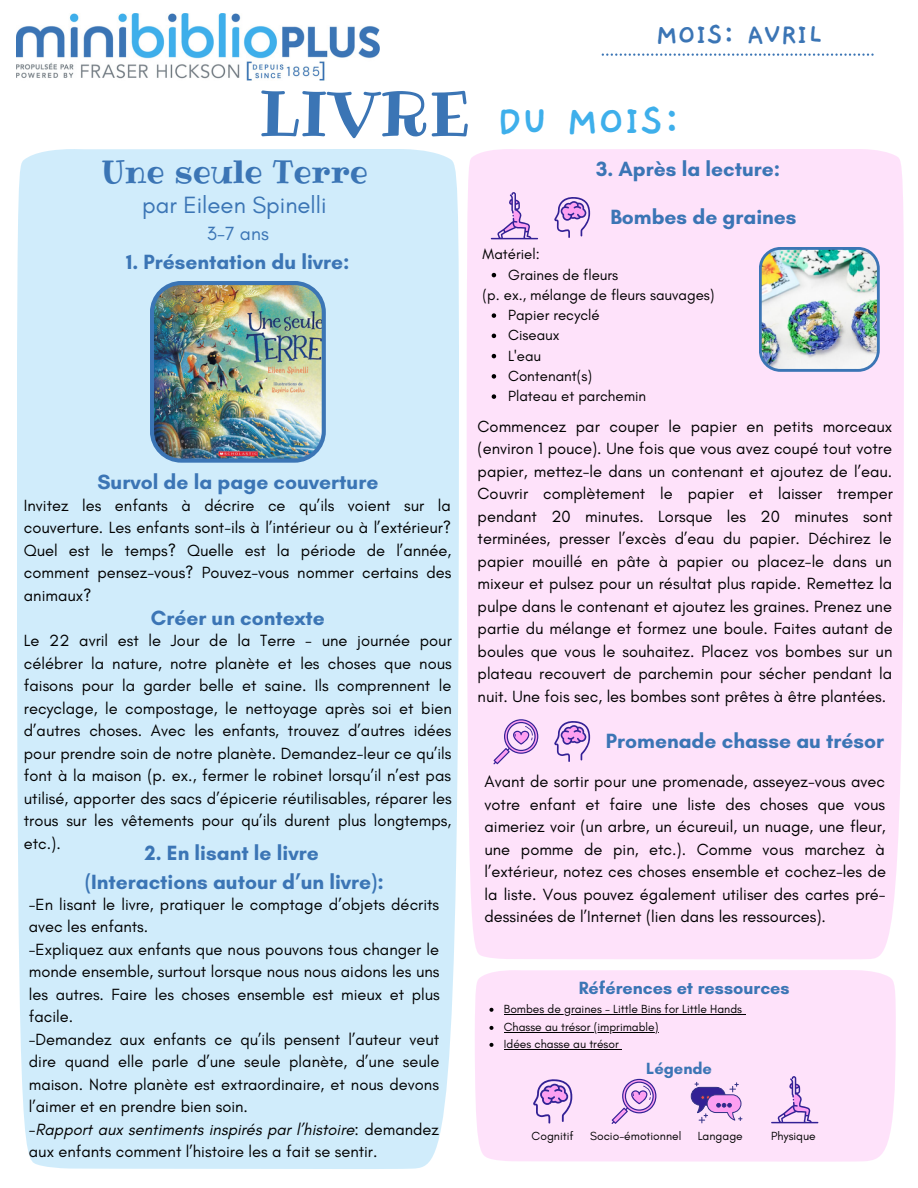
<style>
.page{position:relative;width:918px;height:1188px;background:#fff}
.page>*{position:absolute;margin:0;border:0;box-sizing:border-box;transform-origin:0 0}
.t1{font:62.55px "Ribeye";color:#3b75b5}
.t2{font:700 44.7px "Gaegu";color:#3eafeb}
.t3{font:32.25px "Ribeye";color:#3b75b5}
.t4{font:700 31.05px "Gaegu";color:#3b75b5}
.t5{font:24px "Glacial Indifference";color:#3b75b5}
.t6{font:700 21px/29.2px "Glacial Indifference";color:#3b75b5;text-align:center}
.t7{font:19.5px "Glacial Indifference";color:#3b75b5}
.t8{font:700 18px "Glacial Indifference";color:#3b75b5}
.t9{font:16.5px/22.5px "Glacial Indifference";color:#000;text-align:justify}
.t10{font:700 16.5px "Glacial Indifference";color:#3b75b5}
.t11{font:15px/20.2px "Glacial Indifference";color:#000}
.t12{font:12px/18.1px "Glacial Indifference";color:#000}
.s1{font-style:italic}
</style>
<div class="page">
<div style="left:467px;top:149px;width:437px;height:810px;background:#fee2fa"></div>
<div style="left:17px;top:149px;width:442px;height:1020px;background:#d0ecfb"></div>
<svg style="left:602px;top:54px;width:272px;height:2px"></svg>
<div style="left:475px;top:970px;width:421px;height:192px;background:#fee2fa"></div>
<svg style="left:691px;top:1082px;width:51px;height:41px;background:#c09ad6"></svg>
<svg style="left:771px;top:1076px;width:47px;height:47px;background:#e0c1ea"></svg>
<svg style="left:533px;top:1079px;width:39px;height:45px;background:#ceace1"></svg>
<svg style="left:612px;top:1078px;width:45px;height:46px;background:#dab6e7"></svg>
<img style="left:17px;top:13px;width:362px;height:68px">
<img style="left:150px;top:281px;width:176px;height:182px">
<svg style="left:554px;top:197px;width:36px;height:41px"></svg>
<svg style="left:491px;top:192px;width:47px;height:47px;background:#e0c1ea"></svg>
<svg style="left:493px;top:718px;width:45px;height:46px;background:#dab7e7"></svg>
<svg style="left:492px;top:273px;width:4px;height:4px"></svg>
<svg style="left:492px;top:313px;width:4px;height:5px"></svg>
<svg style="left:492px;top:334px;width:4px;height:4px"></svg>
<svg style="left:492px;top:354px;width:4px;height:4px"></svg>
<svg style="left:492px;top:374px;width:4px;height:5px"></svg>
<svg style="left:492px;top:394px;width:4px;height:5px"></svg>
<svg style="left:554px;top:721px;width:36px;height:41px"></svg>
<img style="left:759px;top:247px;width:121px;height:125px">
<svg style="left:489px;top:1008px;width:4px;height:4px"></svg>
<hr style="left:504px;top:1014px;width:98px;height:1px;background:#000">
<hr style="left:602px;top:1014px;width:140px;height:1px;background:#000">
<svg style="left:489px;top:1026px;width:4px;height:4px"></svg>
<hr style="left:504px;top:1032px;width:154px;height:1px;background:#000">
<svg style="left:489px;top:1043px;width:4px;height:4px"></svg>
<hr style="left:507px;top:1049px;width:112px;height:1px;background:#000">
<h3 class="t4" style="left:656px;top:19px;width:168px">MOIS: AVRIL</h3>
<h1 class="t1" style="left:259px;top:71px;width:213px">LIVRE</h1>
<h3 class="t3" style="left:101px;top:149px;width:268px">Une seule Terre</h3>
<h3 class="t5" style="left:142px;top:191px;width:186px">par Eileen Spinelli</h3>
<p class="t7" style="left:207px;top:222px;width:63px">3-7 ans</p>
<p class="t6" style="left:126px;top:247px;width:225px">1. Présentation du livre:</p>
<p class="t6" style="left:97px;top:467px;width:283px">Survol de la page couverture</p>
<p class="t9" style="left:24px;top:494px;width:429px">Invitez les enfants à décrire ce qu’ils voient sur la couverture. Les enfants sont-ils à l’intérieur ou à l’extérieur?<br>Quel est le temps? Quelle est la période de l’année, comment pensez-vous? Pouvez-vous nommer certains des animaux?</p>
<p class="t6" style="left:151px;top:603px;width:176px">Créer un contexte</p>
<p class="t9" style="left:24px;top:629px;width:430px">Le 22 avril est le Jour de la Terre - une journée pour célébrer la nature, notre planète et les choses que nous faisons pour la garder belle et saine. Ils comprennent le recyclage, le compostage, le nettoyage après soi et bien d’autres choses. Avec les enfants, trouvez d’autres idées pour prendre soin de notre planète. Demandez-leur ce qu’ils font à la maison (p. ex., fermer le robinet lorsqu’il n’est pas utilisé, apporter des sacs d’épicerie réutilisables, réparer les trous sur les vêtements pour qu’ils durent plus longtemps, etc.).</p>
<p class="t6" style="left:85px;top:838px;width:300px">2. En lisant le livre (Interactions autour d’un livre):</p>
<p class="t9" style="left:29px;top:893px;width:413px;text-align:left">-En lisant le livre, pratiquer le comptage d’objets décrits avec les enfants.<br>-Expliquez aux enfants que nous pouvons tous changer le monde ensemble, surtout lorsque nous nous aidons les uns les autres. Faire les choses ensemble est mieux et plus facile.<br>-Demandez aux enfants ce qu’ils pensent l’auteur veut dire quand elle parle d’une seule planète, d’une seule maison. Notre planète est extraordinaire, et nous devons l’aimer et en prendre bien soin.<br>-<span class="s1">Rapport aux sentiments inspirés par l’histoire</span>: demandez aux enfants comment l’histoire les a fait se sentir.</p>
<h2 class="t2" style="left:496px;top:99px;width:185px">DU MOIS:</h2>
<p class="t6" style="left:596px;top:154px;width:186px">3. Après la lecture:</p>
<p class="t6" style="left:610px;top:202px;width:188px">Bombes de graines</p>
<p class="t11" style="left:483px;top:244px;width:59px">Matériel:</p>
<p class="t11" style="left:483px;top:284px;width:233px">(p. ex., mélange de fleurs sauvages)</p>
<p class="t11" style="left:508px;top:264px;width:112px">Graines de fleurs</p>
<p class="t11" style="left:508px;top:305px;width:140px">Papier recyclé<br>Ciseaux<br>L'eau<br>Contenant(s)<br>Plateau et parchemin</p>
<p class="t9" style="left:478px;top:415px;width:417px">Commencez par couper le papier en petits morceaux (environ 1 pouce). Une fois que vous avez coupé tout votre papier, mettez-le dans un contenant et ajoutez de l’eau.<br>Couvrir complètement le papier et laisser tremper pendant 20 minutes. Lorsque les 20 minutes sont terminées, presser l’excès d’eau du papier. Déchirez le papier mouillé en pâte à papier ou placez-le dans un mixeur et pulsez pour un résultat plus rapide. Remettez la pulpe dans le contenant et ajoutez les graines. Prenez une partie du mélange et formez une boule. Faites autant de boules que vous le souhaitez. Placez vos bombes sur un plateau recouvert de parchemin pour sécher pendant la nuit. Une fois sec, les bombes sont prêtes à être plantées.</p>
<p class="t6" style="left:606px;top:726px;width:280px">Promenade chasse au trésor</p>
<p class="t9" style="left:485px;top:770px;width:403px">Avant de sortir pour une promenade, asseyez-vous avec votre enfant et faire une liste des choses que vous aimeriez voir (un arbre, un écureuil, un nuage, une fleur, une pomme de pin, etc.). Comme vous marchez à l’extérieur, notez ces choses ensemble et cochez-les de la liste. Vous pouvez également utiliser des cartes pré&shy;dessinées de l’Internet (lien dans les ressources).</p>
<p class="t8" style="left:579px;top:977px;width:213px">Références et ressources</p>
<p class="t12" style="left:504px;top:1000px;width:240px">Bombes de graines - Little Bins for Little Hands<br>Chasse au trésor (imprimable)</p>
<p class="t12" style="left:504px;top:1035px;width:116px">Idées chasse au trésor</p>
<p class="t10" style="left:646px;top:1058px;width:67px">Légende</p>
<p class="t12" style="left:532px;top:1127px;width:43px">Cognitif</p>
<p class="t12" style="left:590px;top:1127px;width:93px">Socio-émotionnel</p>
<p class="t12" style="left:698px;top:1127px;width:47px">Langage</p>
<p class="t12" style="left:771px;top:1127px;width:46px">Physique</p>
</div>
